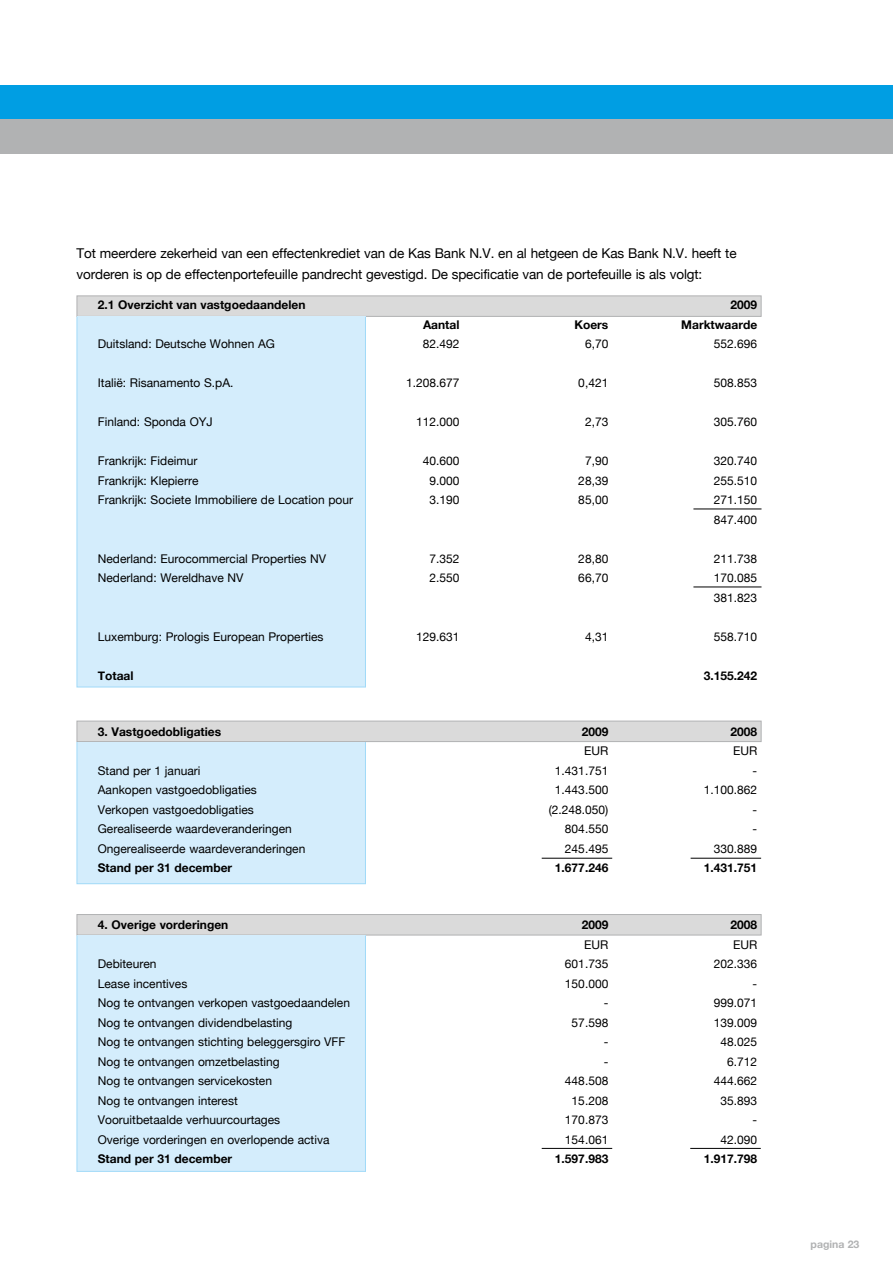
<style>
.page{position:relative;width:893px;height:1263px;background:#fff}
.page>*{position:absolute;margin:0;border:0;box-sizing:border-box;transform-origin:0 0}
.t1{font:13.5px/21px "Helvetica Neue";letter-spacing:-.01em;color:#000}
.t2{font:12px/19.5px "Helvetica Neue";color:#000}
.t3{font:700 12px "Helvetica Neue";color:#000}
.t4{font:700 10.5px "Helvetica Neue";color:#b1b2b3}
</style>
<div class="page">
<svg style="left:76px;top:295px;width:685px;height:22px;background:#d7d7d7"></svg>
<svg style="left:76px;top:720px;width:685px;height:22px;background:#d7d7d7"></svg>
<svg style="left:76px;top:914px;width:685px;height:22px;background:#d6d7d7"></svg>
<div style="left:77px;top:317px;width:288px;height:370px;background:#d4edfc"></div>
<div style="left:77px;top:316px;width:289px;height:371px;border:1px solid #a1daf8"></div>
<div style="left:77px;top:742px;width:288px;height:142px;background:#d4edfc"></div>
<div style="left:77px;top:742px;width:289px;height:142px;border:1px solid #a1daf8"></div>
<div style="left:77px;top:935px;width:288px;height:236px;background:#d4edfc"></div>
<div style="left:77px;top:935px;width:289px;height:237px;border:1px solid #a1daf8"></div>
<hr style="left:693px;top:509px;width:68px;height:1px;background:#000">
<hr style="left:693px;top:587px;width:68px;height:1px;background:#000">
<hr style="left:541px;top:858px;width:71px;height:1px;background:#000">
<hr style="left:690px;top:858px;width:71px;height:1px;background:#000">
<hr style="left:541px;top:1148px;width:71px;height:1px;background:#000">
<hr style="left:690px;top:1148px;width:70px;height:1px;background:#000">
<div style="left:0;top:85px;width:21px;height:34px;background:#009ee3"></div>
<div style="left:0;top:119px;width:21px;height:34px;background:#b1b2b3"></div>
<div style="left:21px;top:85px;width:871px;height:34px;background:#009ee3"></div>
<div style="left:21px;top:119px;width:871px;height:34px;background:#b1b2b3"></div>
<p class="t1" style="left:77px;top:244px;width:661px">Tot meerdere zekerheid van een effectenkrediet van de Kas Bank N.V. en al hetgeen de Kas Bank N.V. heeft te vorderen is op de effectenportefeuille pandrecht gevestigd. De specificatie van de portefeuille is als volgt:</p>
<p class="t3" style="left:98px;top:301px;width:209px">2.1 Overzicht van vastgoedaandelen</p>
<p class="t3" style="left:730px;top:301px;width:28px">2009</p>
<p class="t3" style="left:423px;top:320px;width:38px">Aantal</p>
<p class="t3" style="left:574px;top:320px;width:35px">Koers</p>
<p class="t3" style="left:681px;top:320px;width:77px">Marktwaarde</p>
<p class="t2" style="left:98px;top:335px;width:179px">Duitsland: Deutsche Wohnen AG</p>
<p class="t2" style="left:423px;top:335px;width:38px">82.492</p>
<p class="t2" style="left:585px;top:335px;width:25px">6,70</p>
<p class="t2" style="left:713px;top:335px;width:45px">552.696</p>
<p class="t2" style="left:98px;top:374px;width:137px">Italië: Risanamento S.pA.</p>
<p class="t2" style="left:406px;top:374px;width:55px">1.208.677</p>
<p class="t2" style="left:578px;top:374px;width:32px">0,421</p>
<p class="t2" style="left:713px;top:374px;width:45px">508.853</p>
<p class="t2" style="left:98px;top:413px;width:116px">Finland: Sponda OYJ</p>
<p class="t2" style="left:416px;top:413px;width:45px">112.000</p>
<p class="t2" style="left:585px;top:413px;width:25px">2,73</p>
<p class="t2" style="left:713px;top:413px;width:45px">305.760</p>
<p class="t2" style="left:98px;top:452px;width:101px">Frankrijk: Fideimur</p>
<p class="t2" style="left:423px;top:452px;width:38px">40.600</p>
<p class="t2" style="left:585px;top:452px;width:25px">7,90</p>
<p class="t2" style="left:713px;top:452px;width:45px">320.740</p>
<p class="t2" style="left:98px;top:472px;width:102px">Frankrijk: Klepierre</p>
<p class="t2" style="left:429px;top:472px;width:32px">9.000</p>
<p class="t2" style="left:578px;top:472px;width:32px">28,39</p>
<p class="t2" style="left:713px;top:472px;width:45px">255.510</p>
<p class="t2" style="left:98px;top:491px;width:257px">Frankrijk: Societe Immobiliere de Location pour</p>
<p class="t2" style="left:429px;top:491px;width:32px">3.190</p>
<p class="t2" style="left:578px;top:491px;width:32px">85,00</p>
<p class="t2" style="left:713px;top:491px;width:45px">271.150<br>847.400</p>
<p class="t2" style="left:98px;top:550px;width:230px">Nederland: Eurocommercial Properties NV</p>
<p class="t2" style="left:429px;top:550px;width:32px">7.352</p>
<p class="t2" style="left:578px;top:550px;width:32px">28,80</p>
<p class="t2" style="left:713px;top:550px;width:45px">211.738</p>
<p class="t2" style="left:98px;top:569px;width:147px">Nederland: Wereldhave NV</p>
<p class="t2" style="left:429px;top:569px;width:32px">2.550</p>
<p class="t2" style="left:578px;top:569px;width:32px">66,70</p>
<p class="t2" style="left:713px;top:569px;width:45px">170.085<br>381.823</p>
<p class="t2" style="left:98px;top:628px;width:227px">Luxemburg: Prologis European Properties</p>
<p class="t2" style="left:416px;top:628px;width:45px">129.631</p>
<p class="t2" style="left:585px;top:628px;width:25px">4,31</p>
<p class="t2" style="left:713px;top:628px;width:45px">558.710</p>
<p class="t3" style="left:98px;top:671px;width:37px">Totaal</p>
<p class="t3" style="left:703px;top:671px;width:55px">3.155.242</p>
<p class="t3" style="left:98px;top:727px;width:125px">3. Vastgoedobligaties</p>
<p class="t3" style="left:581px;top:727px;width:28px">2009</p>
<p class="t3" style="left:730px;top:727px;width:28px">2008</p>
<p class="t2" style="left:584px;top:742px;width:26px">EUR</p>
<p class="t2" style="left:733px;top:742px;width:26px">EUR</p>
<p class="t2" style="left:98px;top:762px;width:104px">Stand per 1 januari</p>
<p class="t2" style="left:555px;top:762px;width:55px">1.431.751</p>
<p class="t2" style="left:752px;top:762px;width:6px">-</p>
<p class="t2" style="left:98px;top:781px;width:161px">Aankopen vastgoedobligaties</p>
<p class="t2" style="left:555px;top:781px;width:55px">1.443.500</p>
<p class="t2" style="left:703px;top:781px;width:55px">1.100.862</p>
<p class="t2" style="left:98px;top:801px;width:157px">Verkopen vastgoedobligaties</p>
<p class="t2" style="left:548px;top:801px;width:61px">(2.248.050)</p>
<p class="t2" style="left:752px;top:801px;width:6px">-</p>
<p class="t2" style="left:98px;top:820px;width:195px">Gerealiseerde waardeveranderingen</p>
<p class="t2" style="left:565px;top:820px;width:45px">804.550</p>
<p class="t2" style="left:752px;top:820px;width:6px">-</p>
<p class="t2" style="left:98px;top:840px;width:209px">Ongerealiseerde waardeveranderingen</p>
<p class="t2" style="left:565px;top:840px;width:45px">245.495</p>
<p class="t2" style="left:713px;top:840px;width:45px">330.889</p>
<p class="t3" style="left:98px;top:863px;width:136px">Stand per 31 december</p>
<p class="t3" style="left:555px;top:863px;width:55px">1.677.246</p>
<p class="t3" style="left:703px;top:863px;width:55px">1.431.751</p>
<p class="t3" style="left:98px;top:920px;width:132px">4. Overige vorderingen</p>
<p class="t3" style="left:581px;top:920px;width:28px">2009</p>
<p class="t3" style="left:730px;top:920px;width:28px">2008</p>
<p class="t2" style="left:584px;top:936px;width:26px">EUR</p>
<p class="t2" style="left:733px;top:936px;width:26px">EUR</p>
<p class="t2" style="left:98px;top:955px;width:60px">Debiteuren</p>
<p class="t2" style="left:565px;top:955px;width:45px">601.735</p>
<p class="t2" style="left:713px;top:955px;width:45px">202.336</p>
<p class="t2" style="left:98px;top:975px;width:91px">Lease incentives</p>
<p class="t2" style="left:565px;top:975px;width:45px">150.000</p>
<p class="t2" style="left:752px;top:975px;width:6px">-</p>
<p class="t2" style="left:98px;top:994px;width:254px">Nog te ontvangen verkopen vastgoedaandelen</p>
<p class="t2" style="left:603px;top:994px;width:6px">-</p>
<p class="t2" style="left:713px;top:994px;width:45px">999.071</p>
<p class="t2" style="left:98px;top:1014px;width:196px">Nog te ontvangen dividendbelasting</p>
<p class="t2" style="left:571px;top:1014px;width:38px">57.598</p>
<p class="t2" style="left:713px;top:1014px;width:45px">139.009</p>
<p class="t2" style="left:98px;top:1033px;width:249px">Nog te ontvangen stichting beleggersgiro VFF</p>
<p class="t2" style="left:603px;top:1033px;width:6px">-</p>
<p class="t2" style="left:720px;top:1033px;width:38px">48.025</p>
<p class="t2" style="left:98px;top:1053px;width:183px">Nog te ontvangen omzetbelasting</p>
<p class="t2" style="left:603px;top:1053px;width:6px">-</p>
<p class="t2" style="left:727px;top:1053px;width:32px">6.712</p>
<p class="t2" style="left:98px;top:1072px;width:176px">Nog te ontvangen servicekosten</p>
<p class="t2" style="left:565px;top:1072px;width:45px">448.508</p>
<p class="t2" style="left:713px;top:1072px;width:45px">444.662</p>
<p class="t2" style="left:98px;top:1092px;width:141px">Nog te ontvangen interest</p>
<p class="t2" style="left:571px;top:1092px;width:38px">15.208</p>
<p class="t2" style="left:720px;top:1092px;width:38px">35.893</p>
<p class="t2" style="left:98px;top:1111px;width:184px">Vooruitbetaalde verhuurcourtages</p>
<p class="t2" style="left:565px;top:1111px;width:45px">170.873</p>
<p class="t2" style="left:752px;top:1111px;width:6px">-</p>
<p class="t2" style="left:98px;top:1131px;width:233px">Overige vorderingen en overlopende activa</p>
<p class="t2" style="left:565px;top:1131px;width:45px">154.061</p>
<p class="t2" style="left:720px;top:1131px;width:38px">42.090</p>
<p class="t3" style="left:98px;top:1154px;width:136px">Stand per 31 december</p>
<p class="t3" style="left:555px;top:1154px;width:55px">1.597.983</p>
<p class="t3" style="left:703px;top:1154px;width:55px">1.917.798</p>
<p class="t4" style="left:810px;top:1240px;width:50px">pagina 23</p>
</div>
